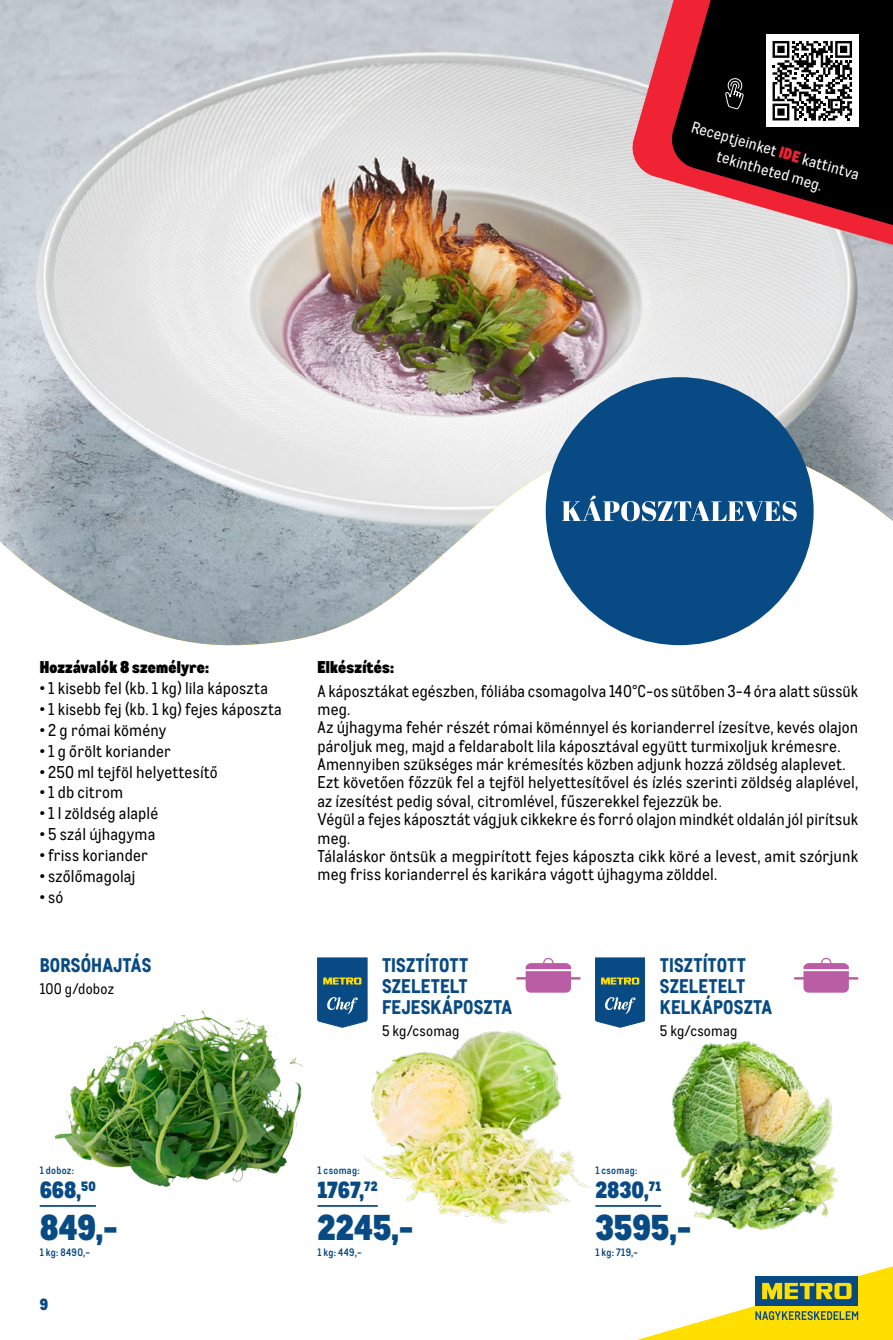
<style>
.page{position:relative;width:893px;height:1340px;background:#fff}
.page>*{position:absolute;margin:0;border:0;box-sizing:border-box;transform-origin:0 0}
.t1{font:900 35px "CA Metro";color:#084a84}
.t2{font:900 22.75px "CA Metro";color:#084a84}
.t3{font:800 19.25px/21px "CA Metro";letter-spacing:.005em;color:#084a84}
.t4{font:16.62px/18.4px "CA Metro";letter-spacing:.01em;color:#000}
.t5{font:16.62px "CA Metro Superfat";letter-spacing:.015em;color:#000}
.t6{font:15.75px/21px "CA Metro";color:#fff;text-align:center}
.t7{font:900 15.75px "CA Metro";color:#084a84}
.t8{font:14.88px "CA Metro";letter-spacing:.015em;color:#000}
.t9{font:700 10.5px "CA Metro";letter-spacing:.025em;color:#084a84}
.s1{font-weight:900;color:#ef2333}
.s2{font-family:"CA Metro Superfat"}
</style>
<div class="page">
<img style="left:0;top:0;width:893px;height:645px">
<svg style="left:629px;top:0;width:264px;height:271px;background:#dca7ad"></svg>
<svg style="left:669px;top:0;width:224px;height:263px;background:#55373a"></svg>
<div style="left:766px;top:35px;width:92px;height:91px;background:#fff"></div>
<svg style="left:772px;top:41px;width:80px;height:79px"></svg>
<svg style="left:725px;top:77px;width:19px;height:33px"></svg>
<div style="left:546px;top:377px;width:268px;height:268px;background:#084a84;border-radius:50%"></div>
<svg style="left:562px;top:495px;width:235px;height:26px"></svg>
<svg style="left:640px;top:1266px;width:253px;height:73px"></svg>
<img style="left:364px;top:1031px;width:226px;height:192px">
<img style="left:55px;top:1010px;width:248px;height:176px">
<svg style="left:794px;top:957px;width:64px;height:35px"></svg>
<svg style="left:595px;top:957px;width:50px;height:70px;background:#296187"></svg>
<svg style="left:516px;top:957px;width:64px;height:35px"></svg>
<hr style="left:40px;top:1205px;width:56px;height:1px;background:#084a84">
<hr style="left:317px;top:1205px;width:61px;height:1px;background:#084a84">
<hr style="left:595px;top:1205px;width:66px;height:1px;background:#084a84">
<svg style="left:317px;top:957px;width:50px;height:70px;background:#296187"></svg>
<img style="left:673px;top:1041px;width:165px;height:188px">
<p class="t6" style="left:695px;top:116px;width:175px;rotate:16deg">Receptjeinket <span class="s1">IDE</span> kattintva tekintheted meg.</p>
<p class="t5" style="left:40px;top:652px;width:171px">Hozzávalók 8 személyre:</p>
<p class="t4" style="left:40px;top:678px;width:230px"><span class="s2">•</span> 1 kisebb fel (kb. 1 kg) lila káposzta</p>
<p class="t4" style="left:40px;top:699px;width:244px"><span class="s2">•</span> 1 kisebb fej (kb. 1 kg) fejes káposzta</p>
<p class="t4" style="left:40px;top:720px;width:128px"><span class="s2">•</span> 2 g római kömény</p>
<p class="t4" style="left:40px;top:740px;width:133px"><span class="s2">•</span> 1 g őrölt koriander</p>
<p class="t4" style="left:40px;top:761px;width:180px"><span class="s2">•</span> 250 ml tejföl helyettesítő</p>
<p class="t4" style="left:40px;top:782px;width:85px"><span class="s2">•</span> 1 db citrom</p>
<p class="t4" style="left:40px;top:803px;width:120px"><span class="s2">•</span> 1 l zöldség alaplé</p>
<p class="t4" style="left:40px;top:824px;width:117px"><span class="s2">•</span> 5 szál újhagyma</p>
<p class="t4" style="left:40px;top:845px;width:110px"><span class="s2">•</span> friss koriander</p>
<p class="t4" style="left:40px;top:866px;width:97px"><span class="s2">•</span> szőlőmagolaj</p>
<p class="t4" style="left:40px;top:886px;width:25px"><span class="s2">•</span>só</p>
<p class="t3" style="left:40px;top:952px;width:113px">BORSÓHAJTÁS</p>
<p class="t8" style="left:40px;top:978px;width:76px">100 g/doboz</p>
<p class="t5" style="left:317px;top:652px;width:78px">Elkészítés:</p>
<p class="t4" style="left:317px;top:680px;width:542px">A káposztákat egészben, fóliába csomagolva 140°C-os sütőben 3-4 óra alatt süssük meg.<br>Az újhagyma fehér részét római köménnyel és korianderrel ízesítve, kevés olajon pároljuk meg, majd a feldarabolt lila káposztával együtt turmixoljuk krémesre.<br>Amennyiben szükséges már krémesítés közben adjunk hozzá zöldség alaplevet.<br>Ezt követően főzzük fel a tejföl helyettesítővel és ízlés szerinti zöldség alaplével, az ízesítést pedig sóval, citromlével, fűszerekkel fejezzük be.<br>Végül a fejes káposztát vágjuk cikkekre és forró olajon mindkét oldalán jól pirítsuk meg.<br>Tálaláskor öntsük a megpirított fejes káposzta cikk köré a levest, amit szórjunk meg friss korianderrel és karikára vágott újhagyma zölddel.</p>
<p class="t3" style="left:382px;top:952px;width:132px">TISZTÍTOTT<br>SZELETELT<br>FEJESKÁPOSZTA</p>
<p class="t8" style="left:382px;top:1020px;width:79px">5 kg/csomag</p>
<p class="t3" style="left:660px;top:952px;width:114px">TISZTÍTOTT<br>SZELETELT<br>KELKÁPOSZTA</p>
<p class="t8" style="left:660px;top:1020px;width:79px">5 kg/csomag</p>
<p class="t9" style="left:40px;top:1161px;width:36px">1 doboz:</p>
<h2 class="t2" style="left:40px;top:1170px;width:58px">668,<sup>50</sup></h2>
<h1 class="t1" style="left:40px;top:1197px;width:80px">849,-</h1>
<p class="t9" style="left:40px;top:1243px;width:52px">1 kg: 8490,-</p>
<p class="t7" style="left:40px;top:1290px;width:10px">9</p>
<p class="t9" style="left:317px;top:1161px;width:44px">1 csomag:</p>
<h2 class="t2" style="left:317px;top:1170px;width:62px">1767,<sup>72</sup></h2>
<h1 class="t1" style="left:317px;top:1197px;width:98px">2245,-</h1>
<p class="t9" style="left:317px;top:1243px;width:46px">1 kg: 449,-</p>
<p class="t9" style="left:595px;top:1161px;width:44px">1 csomag:</p>
<h2 class="t2" style="left:595px;top:1170px;width:67px">2830,<sup>71</sup></h2>
<h1 class="t1" style="left:595px;top:1197px;width:98px">3595,-</h1>
<p class="t9" style="left:595px;top:1243px;width:44px">1 kg: 719,-</p>
</div>
